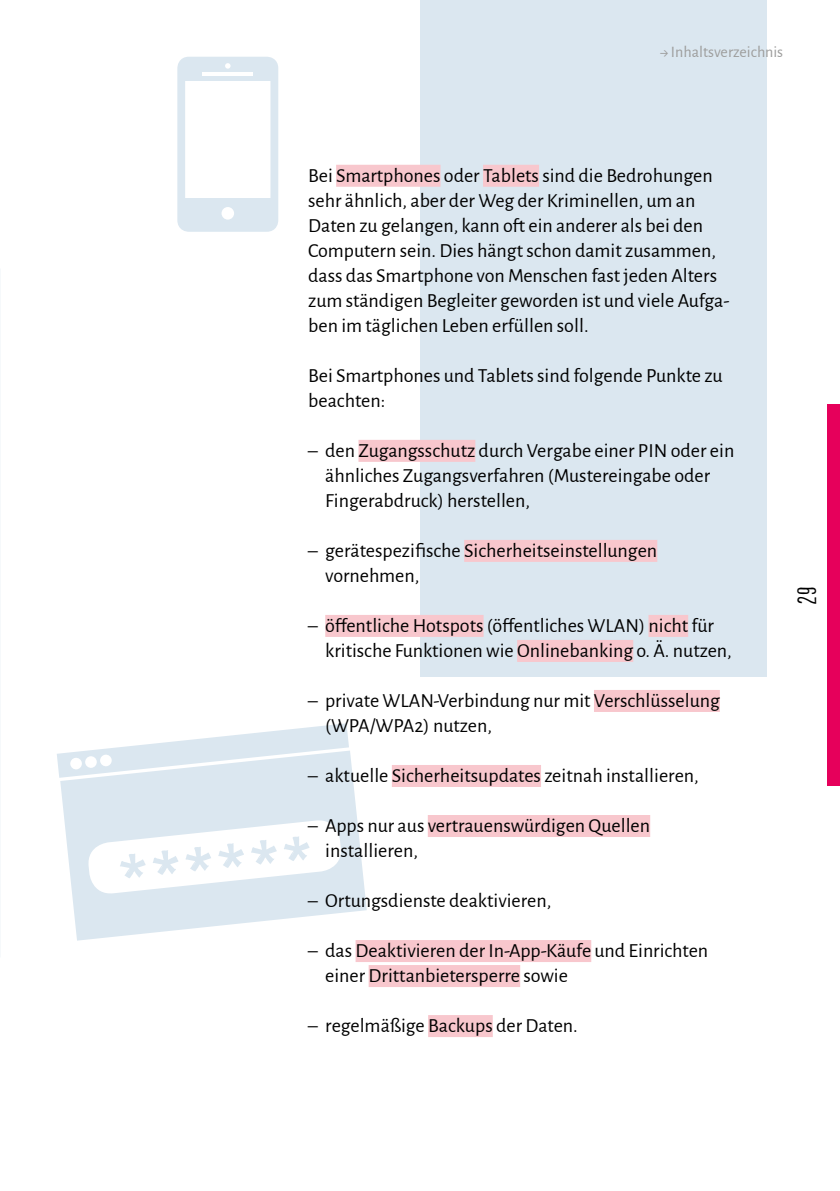
<style>
.page{position:relative;width:840px;height:1191px;background:#fff}
.page>*{position:absolute;margin:0;border:0;box-sizing:border-box;transform-origin:0 0}
.t1{font:100 24px "Bellfort Draw Dark";color:#000}
.t2{font:20px/25px "Alegreya Sans";color:#000}
.t3{font:16px "Alegreya Sans";color:#9d9d9c}
</style>
<div class="page">
<div style="left:827px;top:405px;width:12px;height:381px;background:#e6005b"></div>
<svg style="left:60px;top:750px;width:306px;height:190px;fill:#dbe7f0"></svg>
<svg style="left:86px;top:818px;width:257px;height:77px"></svg>
<svg style="left:57px;top:723px;width:292px;height:55px"></svg>
<div style="left:70px;top:757px;width:12px;height:12px;background:#fff;border-radius:50%"></div>
<div style="left:85px;top:756px;width:12px;height:12px;background:#fff;border-radius:50%"></div>
<div style="left:100px;top:754px;width:12px;height:12px;background:#fff;border-radius:50%"></div>
<div style="left:420px;top:0;width:345px;height:677px;background:#dbe7f0"></div>
<div style="left:336px;top:165px;width:104px;height:22px;background:#f8c7cd"></div>
<div style="left:482px;top:165px;width:56px;height:22px;background:#f8c7cd"></div>
<div style="left:358px;top:440px;width:117px;height:22px;background:#f8c7cd"></div>
<div style="left:464px;top:540px;width:193px;height:22px;background:#f8c7cd"></div>
<div style="left:325px;top:615px;width:158px;height:22px;background:#f8c7cd"></div>
<div style="left:648px;top:615px;width:39px;height:22px;background:#f8c7cd"></div>
<div style="left:517px;top:640px;width:116px;height:22px;background:#f8c7cd"></div>
<div style="left:593px;top:690px;width:126px;height:22px;background:#f8c7cd"></div>
<div style="left:391px;top:765px;width:149px;height:22px;background:#f8c7cd"></div>
<div style="left:427px;top:815px;width:222px;height:22px;background:#f8c7cd"></div>
<div style="left:355px;top:940px;width:236px;height:22px;background:#f8c7cd"></div>
<div style="left:368px;top:965px;width:152px;height:22px;background:#f8c7cd"></div>
<div style="left:428px;top:1015px;width:64px;height:22px;background:#f8c7cd"></div>
<div style="left:177px;top:57px;width:101px;height:175px;border:8px solid #dbe7f0;border-radius:8px"></div>
<div style="left:182px;top:198px;width:91px;height:29px;background:#dbe7f0"></div>
<div style="left:182px;top:63px;width:91px;height:18px;background:#dbe7f0"></div>
<hr style="left:202px;top:72px;width:51px;height:4px;background:#fff">
<svg style="left:225px;top:63px;width:5px;height:6px"></svg>
<div style="left:221px;top:207px;width:13px;height:13px;background:#fff;border-radius:50%"></div>
<p class="t3" style="left:659px;top:41px;width:125px">→ Inhaltsverzeichnis</p>
<p class="t2" style="left:308px;top:162px;width:422px">Bei Smartphones oder Tablets sind die Bedrohungen sehr ähnlich, aber der Weg der Kriminellen, um an Daten zu gelangen, kann oft ein anderer als bei den Computern sein. Dies hängt schon damit zusammen, dass das Smartphone von Menschen fast jeden Alters zum ständigen Begleiter geworden ist und viele Aufga&shy;ben im täglichen Leben erfüllen soll.</p>
<p class="t2" style="left:308px;top:362px;width:416px">Bei Smartphones und Tablets sind folgende Punkte zu beachten:</p>
<p class="t2" style="left:325px;top:437px;width:410px;text-indent:-17px">– den Zugangsschutz durch Vergabe einer PIN oder ein ähnliches Zugangsverfahren (Mustereingabe oder<br>Fingerabdruck) herstellen,</p>
<p class="t2" style="left:325px;top:537px;width:333px;text-indent:-17px">– gerätespezifische Sicherheitseinstellungen vornehmen,</p>
<p class="t2" style="left:325px;top:612px;width:408px;text-indent:-17px">– öffentliche Hotspots (öffentliches WLAN) nicht für kritische Funktionen wie Onlinebanking o. Ä. nutzen,</p>
<p class="t2" style="left:325px;top:687px;width:396px;text-indent:-17px">– private WLAN-Verbindung nur mit Verschlüsselung (WPA/WPA2) nutzen,</p>
<p class="t2" style="left:308px;top:762px;width:392px">– aktuelle Sicherheitsupdates zeitnah installieren,</p>
<p class="t2" style="left:325px;top:812px;width:326px;text-indent:-17px">– Apps nur aus vertrauenswürdigen Quellen installieren,</p>
<p class="t2" style="left:308px;top:887px;width:244px">– Ortungsdienste deaktivieren,</p>
<p class="t2" style="left:325px;top:937px;width:384px;text-indent:-17px">– das Deaktivieren der In-App-Käufe und Einrichten einer Drittanbietersperre sowie</p>
<p class="t2" style="left:308px;top:1012px;width:271px">– regelmäßige Backups der Daten.</p>
<p class="t1" style="left:792px;top:604px;width:19px;rotate:-90deg">29</p>
</div>
